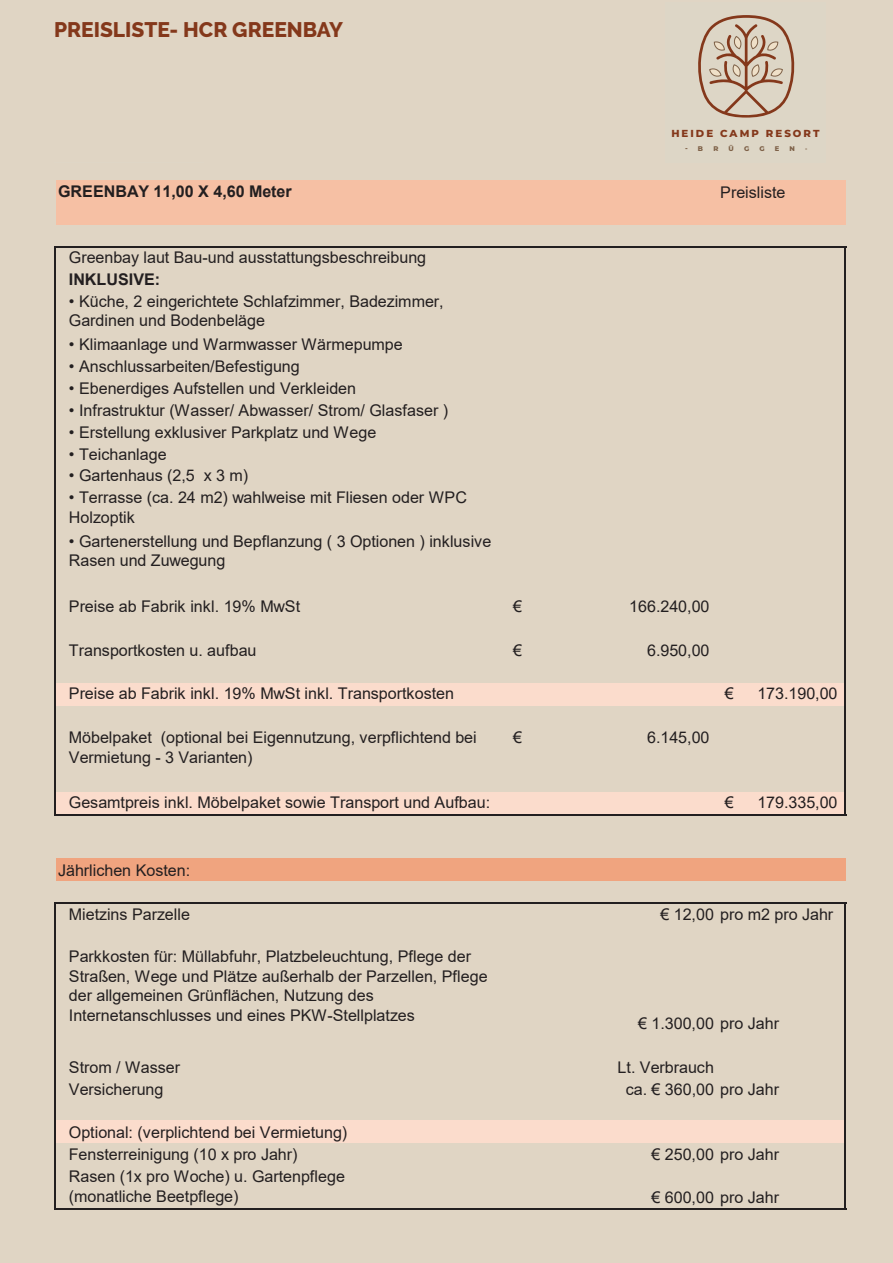
<style>
.page{position:relative;width:893px;height:1263px;background:#e0d5c4}
.page>*{position:absolute;margin:0;border:0;box-sizing:border-box;transform-origin:0 0}
.t1{font:800 21px "Raleway";color:#84381b}
.t2{font:16.05px/19.5px "Arial";letter-spacing:-.005em;color:#231f20}
.t3{font:700 16.05px "Arial";color:#231f20}
.t4{font:800 10.2px "Montserrat";letter-spacing:.2em;color:#84381b}
.t5{font:800 6.75px "Montserrat";color:#7e6148}
.t6{font:800 5.55px "Montserrat";color:#7e6148}
</style>
<div class="page">
<svg style="left:698px;top:15px;width:97px;height:103px"></svg>
<div style="left:56px;top:180px;width:789px;height:45px;background:#f6c0a4"></div>
<div style="left:56px;top:684px;width:789px;height:22px;background:#fbdccc"></div>
<div style="left:56px;top:793px;width:789px;height:22px;background:#fbdccc"></div>
<div style="left:56px;top:859px;width:789px;height:22px;background:#f0a47f"></div>
<div style="left:56px;top:1120px;width:789px;height:23px;background:#fbdccc"></div>
<hr style="left:54px;top:246px;width:2px;height:570px;background:#231f20">
<hr style="left:844px;top:248px;width:2px;height:568px;background:#231f20">
<hr style="left:54px;top:902px;width:2px;height:307px;background:#231f20">
<hr style="left:844px;top:904px;width:2px;height:305px;background:#231f20">
<hr style="left:56px;top:246px;width:790px;height:2px;background:#231f20">
<hr style="left:56px;top:814px;width:790px;height:2px;background:#231f20">
<hr style="left:56px;top:902px;width:790px;height:2px;background:#231f20">
<hr style="left:56px;top:1207px;width:790px;height:2px;background:#231f20">
<h1 class="t1" style="left:54px;top:17px;width:291px">PREISLISTE- HCR GREENBAY</h1>
<p class="t4" style="left:671px;top:126px;width:150px">HEIDE CAMP RESORT</p>
<p class="t5" style="left:685px;top:143px;width:20px">- B</p>
<p class="t5" style="left:713px;top:143px;width:7px">R</p>
<p class="t5" style="left:728px;top:143px;width:7px">Ü</p>
<p class="t5" style="left:744px;top:143px;width:7px">G</p>
<p class="t5" style="left:759px;top:143px;width:7px">G</p>
<p class="t5" style="left:775px;top:143px;width:6px">E</p>
<p class="t5" style="left:790px;top:143px;width:7px">N</p>
<p class="t6" style="left:805px;top:145px;width:4px">-</p>
<p class="t3" style="left:58px;top:180px;width:235px">GREENBAY 11,00 X 4,60 Meter</p>
<p class="t2" style="left:720px;top:183px;width:67px">Preisliste</p>
<p class="t2" style="left:69px;top:247px;width:359px">Greenbay laut Bau-und ausstattungsbeschreibung</p>
<p class="t3" style="left:69px;top:268px;width:93px">INKLUSIVE:</p>
<p class="t2" style="left:69px;top:291px;width:376px">• Küche, 2 eingerichtete Schlafzimmer, Badezimmer,<br>Gardinen und Bodenbeläge</p>
<p class="t2" style="left:69px;top:335px;width:335px">• Klimaanlage und Warmwasser Wärmepumpe</p>
<p class="t2" style="left:69px;top:357px;width:232px">• Anschlussarbeiten/Befestigung</p>
<p class="t2" style="left:69px;top:378px;width:289px">• Ebenerdiges Aufstellen und Verkleiden</p>
<p class="t2" style="left:69px;top:400px;width:381px">• Infrastruktur (Wasser/ Abwasser/ Strom/ Glasfaser )</p>
<p class="t2" style="left:69px;top:422px;width:309px">• Erstellung exklusiver Parkplatz und Wege</p>
<p class="t2" style="left:69px;top:444px;width:99px">• Teichanlage</p>
<p class="t2" style="left:69px;top:466px;width:181px">• Gartenhaus (2,5 x 3 m)</p>
<p class="t2" style="left:69px;top:488px;width:400px">• Terrasse (ca. 24 m2) wahlweise mit Fliesen oder WPC<br>Holzoptik</p>
<p class="t2" style="left:69px;top:531px;width:424px">• Gartenerstellung und Bepflanzung ( 3 Optionen ) inklusive<br>Rasen und Zuwegung</p>
<p class="t2" style="left:69px;top:596px;width:233px">Preise ab Fabrik inkl. 19% MwSt</p>
<p class="t2" style="left:513px;top:596px;width:10px">€</p>
<p class="t2" style="left:629px;top:596px;width:82px">166.240,00</p>
<p class="t2" style="left:69px;top:640px;width:189px">Transportkosten u. aufbau</p>
<p class="t2" style="left:513px;top:640px;width:10px">€</p>
<p class="t2" style="left:647px;top:640px;width:64px">6.950,00</p>
<p class="t2" style="left:69px;top:684px;width:387px">Preise ab Fabrik inkl. 19% MwSt inkl. Transportkosten</p>
<p class="t2" style="left:725px;top:684px;width:10px">€</p>
<p class="t2" style="left:757px;top:684px;width:82px">173.190,00</p>
<p class="t2" style="left:69px;top:727px;width:409px">Möbelpaket (optional bei Eigennutzung, verpflichtend bei<br>Vermietung - 3 Varianten)</p>
<p class="t2" style="left:513px;top:727px;width:10px">€</p>
<p class="t2" style="left:647px;top:727px;width:64px">6.145,00</p>
<p class="t2" style="left:69px;top:793px;width:423px">Gesamtpreis inkl. Möbelpaket sowie Transport und Aufbau:</p>
<p class="t2" style="left:725px;top:793px;width:10px">€</p>
<p class="t2" style="left:757px;top:793px;width:82px">179.335,00</p>
<p class="t2" style="left:58px;top:861px;width:134px">Jährlichen Kosten:</p>
<p class="t2" style="left:69px;top:905px;width:123px">Mietzins Parzelle</p>
<p class="t2" style="left:660px;top:905px;width:174px">€ 12,00 pro m2 pro Jahr</p>
<p class="t2" style="left:69px;top:946px;width:420px">Parkkosten für: Müllabfuhr, Platzbeleuchtung, Pflege der Straßen, Wege und Plätze außerhalb der Parzellen, Pflege der allgemeinen Grünflächen, Nutzung des Internetanschlusses und eines PKW-Stellplatzes</p>
<p class="t2" style="left:638px;top:1013px;width:142px">€ 1.300,00 pro Jahr</p>
<p class="t2" style="left:69px;top:1057px;width:113px">Strom / Wasser</p>
<p class="t2" style="left:618px;top:1057px;width:98px">Lt. Verbrauch</p>
<p class="t2" style="left:69px;top:1079px;width:96px">Versicherung</p>
<p class="t2" style="left:626px;top:1079px;width:155px">ca. € 360,00 pro Jahr</p>
<p class="t2" style="left:69px;top:1121px;width:280px;line-height:21.9px">Optional: (verplichtend bei Vermietung)<br>Fensterreinigung (10 x pro Jahr)</p>
<p class="t2" style="left:652px;top:1144px;width:129px">€ 250,00 pro Jahr</p>
<p class="t2" style="left:69px;top:1167px;width:278px">Rasen (1x pro Woche) u. Gartenpflege (monatliche Beetpflege)</p>
<p class="t2" style="left:652px;top:1188px;width:129px">€ 600,00 pro Jahr</p>
</div>
